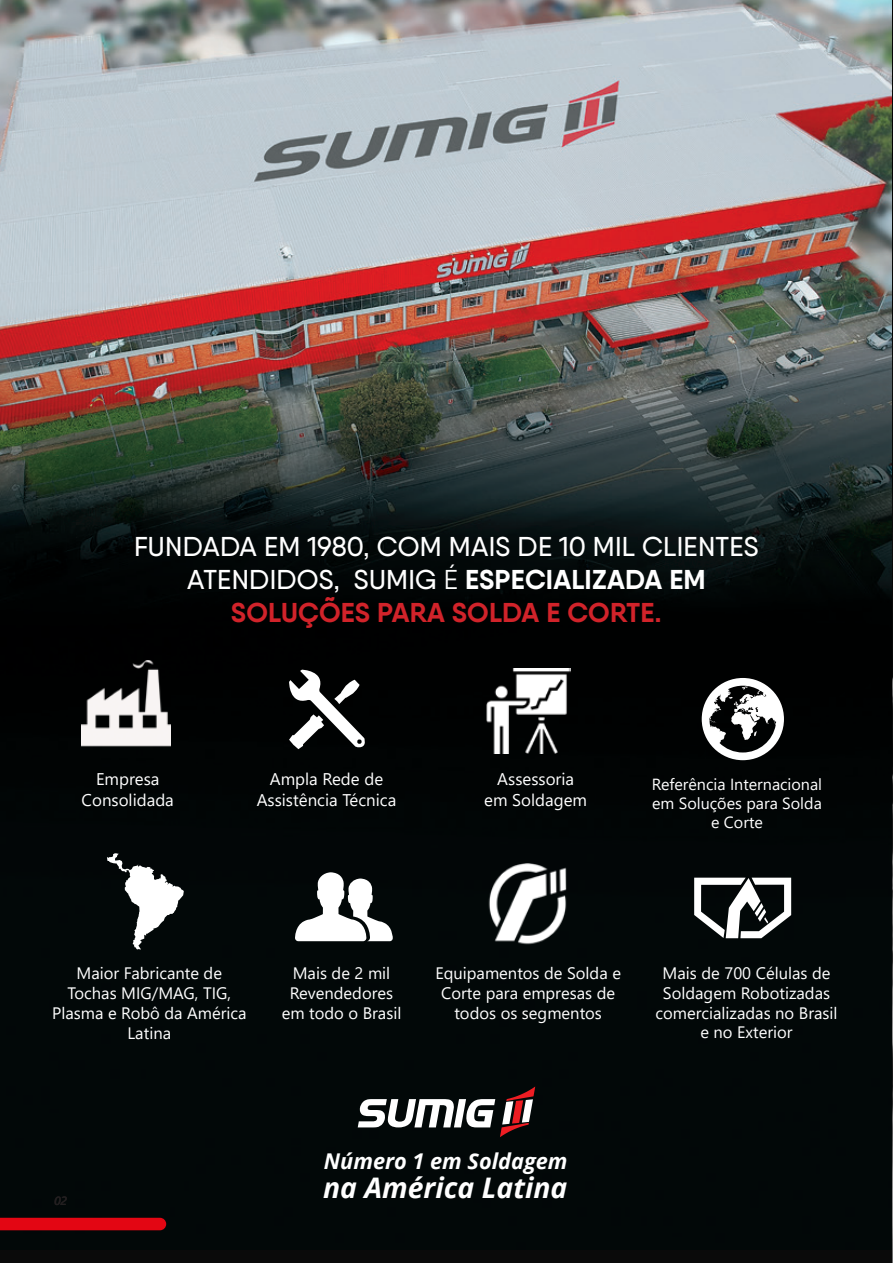
<style>
.page{position:relative;width:893px;height:1263px;background:#fff}
.page>*{position:absolute;margin:0;border:0;box-sizing:border-box;transform-origin:0 0}
.t1{font:italic 700 28.35px "Open Sans";color:#fff}
.t2{font:500 27.3px/33.2px "Qanelas";letter-spacing:.01em;color:#fff;text-align:center}
.t3{font:700 27.3px "Qanelas";letter-spacing:.01em;color:#d1232a}
.t4{font:italic 700 21.75px "Open Sans";color:#fff}
.t5{font:16.95px/20.2px "Segoe UI";color:#fff;text-align:center}
.t6{font:16.5px/19.8px "Segoe UI";color:#fff}
.t7{font:16.05px/19.4px "Segoe UI";color:#fff;text-align:center}
.t8{font:italic 600 12px "Segoe UI";color:#231f20}
.s1{font-weight:400}
.s2{font-weight:700}
</style>
<div class="page">
<img style="left:0;top:0;width:893px;height:1250px">
<img style="left:81px;top:660px;width:90px;height:88px">
<svg style="left:289px;top:670px;width:78px;height:79px"></svg>
<img style="left:486px;top:668px;width:84px;height:85px">
<svg style="left:295px;top:872px;width:98px;height:69px"></svg>
<svg style="left:694px;top:878px;width:97px;height:60px"></svg>
<img style="left:481px;top:863px;width:94px;height:84px">
<svg style="left:107px;top:853px;width:77px;height:97px"></svg>
<svg style="left:702px;top:678px;width:82px;height:82px"></svg>
<svg style="left:358px;top:1086px;width:177px;height:51px"></svg>
<div style="left:0;top:1250px;width:893px;height:13px;background:#0a0a0a"></div>
<div style="left:0;top:1218px;width:166px;height:12px;background:#e30613"></div>
<p class="t2" style="left:134px;top:530px;width:626px">FUNDADA EM 1980, COM MAIS DE 10 MIL CLIENTES<br>ATENDIDOS, SUMIG <span class="s1">É</span> <span class="s2">ESPECIALIZADA EM</span></p>
<p class="t3" style="left:231px;top:596px;width:432px">SOLUÇÕES PARA SOLDA E CORTE.</p>
<p class="t5" style="left:96px;top:768px;width:65px">Empresa</p>
<p class="t5" style="left:82px;top:788px;width:94px">Consolidada</p>
<p class="t5" style="left:257px;top:768px;width:141px">Ampla Rede de<br>Assistência Técnica</p>
<p class="t5" style="left:497px;top:768px;width:78px">Assessoria</p>
<p class="t5" style="left:484px;top:788px;width:104px">em Soldagem</p>
<p class="t7" style="left:652px;top:773px;width:172px">Referência Internacional em Soluções para Solda e Corte</p>
<p class="t6" style="left:77px;top:962px;width:147px">Maior Fabricante de</p>
<p class="t6" style="left:52px;top:982px;width:196px;text-align:center">Tochas MIG/MAG, TIG,<br>Plasma e Robô da América<br>Latina</p>
<p class="t6" style="left:290px;top:962px;width:105px">Mais de 2 mil<br>Revendedores</p>
<p class="t6" style="left:282px;top:1002px;width:121px">em todo o Brasil</p>
<p class="t6" style="left:435px;top:962px;width:187px;text-align:center">Equipamentos de Solda e<br>Corte para empresas de todos os segmentos</p>
<p class="t6" style="left:663px;top:962px;width:169px">Mais de 700 Células de<br>Soldagem Robotizadas</p>
<p class="t6" style="left:655px;top:1001px;width:184px">comercializadas no Brasil</p>
<p class="t6" style="left:700px;top:1021px;width:94px">e no Exterior</p>
<p class="t8" style="left:54px;top:1190px;width:14px">02</p>
<p class="t4" style="left:324px;top:1145px;width:245px">Número 1 em Soldagem</p>
<p class="t1" style="left:323px;top:1167px;width:246px">na América Latina</p>
</div>
